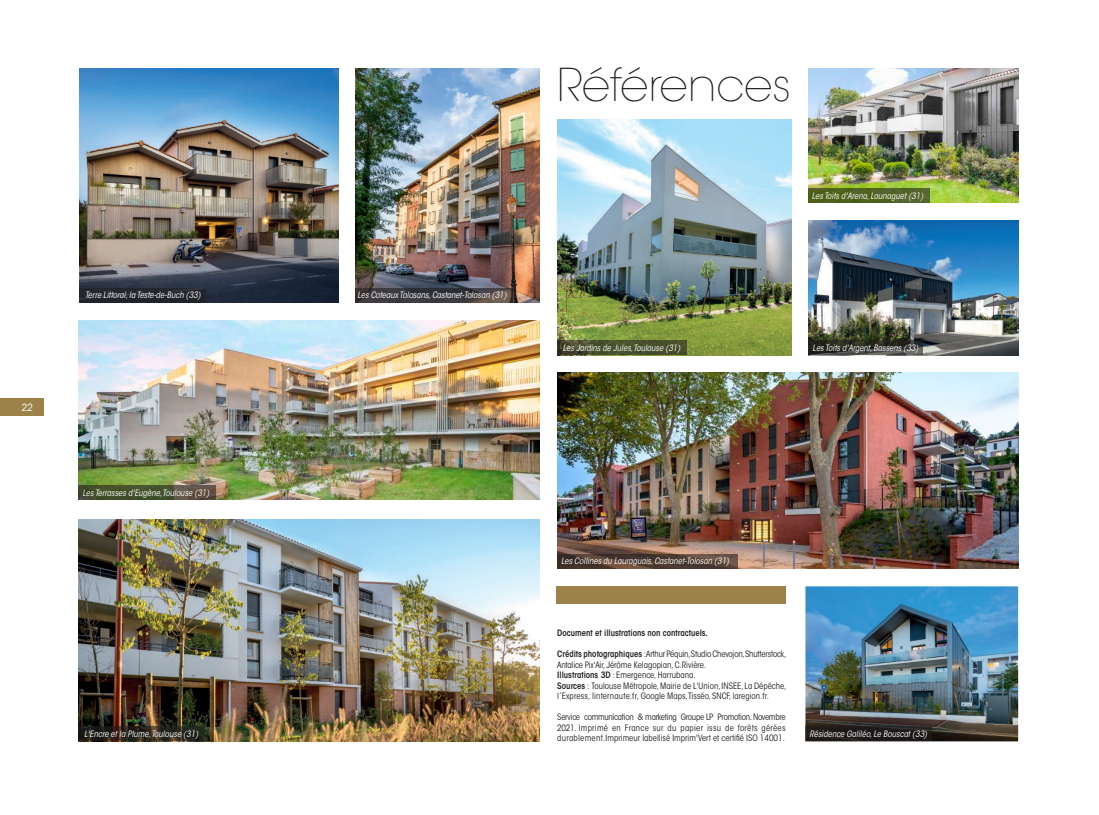
<style>
.page{position:relative;width:1099px;height:815px;background:#fff}
.page>*{position:absolute;margin:0;border:0;box-sizing:border-box;transform-origin:0 0}
.t1{font:200 45px "ITC Avant Garde Std";color:#231f20}
.t2{font:10px "ITC Avant Garde Std";color:#fff}
.t3{font:condensed 8.75px/10.5px "ITC Avant Garde Std";color:#231f20}
.t4{font:italic condensed 8.75px "ITC Avant Garde Std";color:#fff}
.t5{font:600 condensed 8.75px "ITC Avant Garde Std";color:#231f20}
.s1{font-weight:600}
</style>
<div class="page">
<img style="left:805px;top:586px;width:213px;height:155px">
<img style="left:557px;top:373px;width:461px;height:196px">
<img style="left:557px;top:120px;width:234px;height:235px">
<img style="left:80px;top:68px;width:258px;height:235px">
<img style="left:79px;top:321px;width:460px;height:179px">
<img style="left:79px;top:519px;width:460px;height:222px">
<img style="left:355px;top:68px;width:184px;height:235px">
<img style="left:808px;top:221px;width:210px;height:134px">
<img style="left:808px;top:68px;width:210px;height:135px">
<div style="left:556px;top:586px;width:229px;height:18px;background:#9c8249"></div>
<div style="left:0;top:399px;width:43px;height:17px;background:#9c8249"></div>
<svg style="left:80px;top:288px;width:126px;height:15px;background:#24262e"></svg>
<svg style="left:355px;top:288px;width:158px;height:15px;background:#403c3e"></svg>
<svg style="left:79px;top:485px;width:137px;height:15px;background:#4b4f32"></svg>
<svg style="left:79px;top:726px;width:126px;height:15px;background:#29251d"></svg>
<svg style="left:805px;top:726px;width:126px;height:15px;background:#201b1a"></svg>
<svg style="left:557px;top:554px;width:180px;height:15px;background:#503d33"></svg>
<svg style="left:557px;top:340px;width:129px;height:15px;background:#474e2d"></svg>
<svg style="left:808px;top:340px;width:114px;height:15px;background:#35362f"></svg>
<svg style="left:808px;top:188px;width:122px;height:15px;background:#506223"></svg>
<p class="t2" style="left:22px;top:401px;width:13px">22</p>
<p class="t4" style="left:85px;top:289px;width:117px">Terre Littoral, la Teste-de-Buch (33)</p>
<p class="t4" style="left:357px;top:290px;width:151px">Les Coteaux Tolosans, Castanet-Tolosan (31)</p>
<h1 class="t1" style="left:557px;top:59px;width:236px">Références</h1>
<p class="t4" style="left:811px;top:190px;width:113px">Les Toits d'Arena, Launaguet (31)</p>
<p class="t4" style="left:562px;top:342px;width:119px">Les Jardins de Jules, Toulouse (31)</p>
<p class="t4" style="left:812px;top:342px;width:107px">Les Toits d'Argent, Bassens (33)</p>
<p class="t4" style="left:82px;top:487px;width:128px">Les Terrasses d'Eugène, Toulouse (31)</p>
<p class="t4" style="left:561px;top:556px;width:170px">Les Collines du Lauraguais, Castanet-Tolosan (31)</p>
<p class="t5" style="left:557px;top:627px;width:152px">Document et illustrations non contractuels.</p>
<p class="t3" style="left:557px;top:649px;width:231px"><span class="s1">Crédits photographiques</span> :Arthur Péquin,Studio Chevojon,Shutterstock, Antalice Pix'Air, Jérôme Kelagopian, C.Rivière.<br><span class="s1">Illustrations 3D</span> : Emergence, Harrubana.<br><span class="s1">Sources</span> : Toulouse Métropole, Mairie de L'Union, INSEE, La Dépêche, l’Express, linternaute.fr, Google Maps, Tisséo, SNCF, laregion.fr.</p>
<p class="t3" style="left:557px;top:712px;width:230px;text-align:justify">Service communication &amp; marketing Groupe LP Promotion. Novembre 2021. Imprimé en France sur du papier issu de forêts gérées durablement.Imprimeur labellisé Imprim'Vert et certifié ISO 14001.</p>
<p class="t4" style="left:84px;top:728px;width:116px">L'Encre et la Plume, Toulouse (31)</p>
<p class="t4" style="left:809px;top:728px;width:119px">Résidence Galiléo, Le Bouscat (33)</p>
</div>
